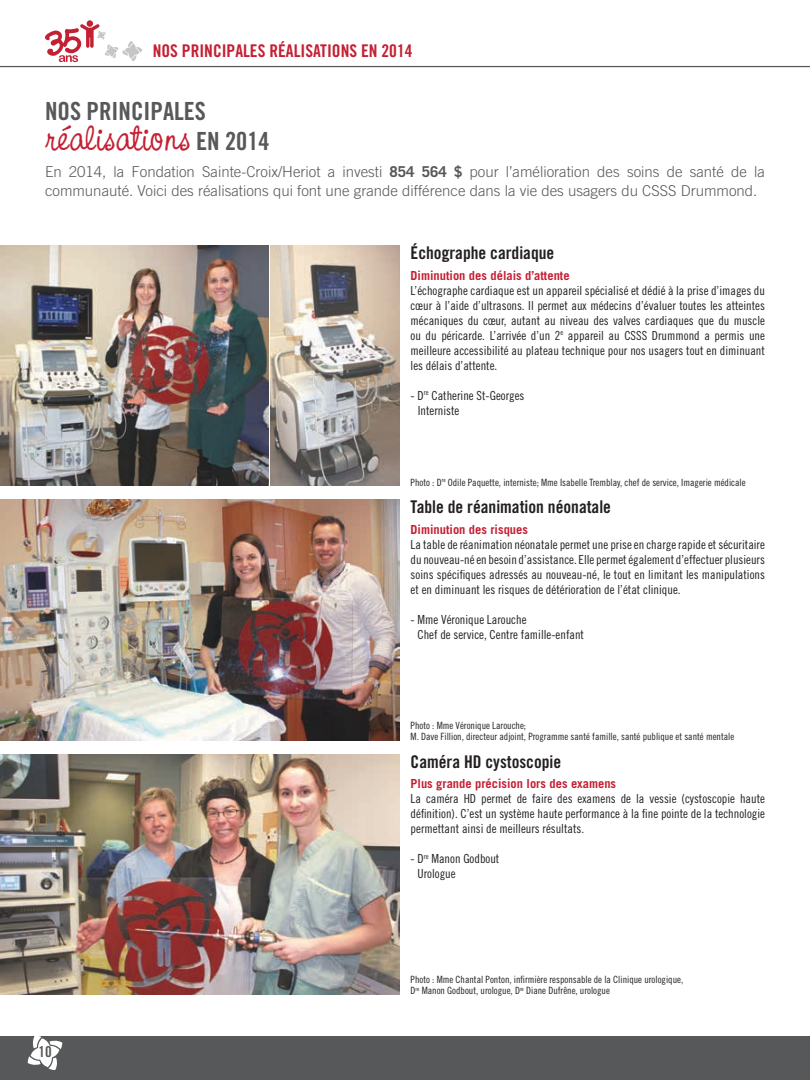
<style>
.page{position:relative;width:810px;height:1080px;background:#fff}
.page>*{position:absolute;margin:0;border:0;box-sizing:border-box;transform-origin:0 0}
.t1{font:45px "CAC Pinafore";color:#c42033}
.t2{font:25px "Trade Gothic Bold Cond Twenty";color:#56585a}
.t3{font:17.5px "Trade Gothic Bold Cond Twenty";color:#231f20}
.t4{font:17.5px "Trade Gothic Bold Cond Twenty";color:#c42033}
.t5{font:300 15px/18.8px "Trade Gothic";color:#56585a}
.t6{font:15px "Trade Gothic Bold Cond Twenty";color:#56585a}
.t7{font:12.5px/15px "Trade Gothic Cond Eighteen";color:#231f20;text-align:justify}
.t8{font:700 12.5px "Trade Gothic";color:#c42033}
.t9{font:10px/11.2px "Trade Gothic Cond Eighteen";color:#231f20}
.s1{font-family:"Trade Gothic Bold Cond Twenty";font-size:25px;color:#56585a}
.s2{font-weight:700}
</style>
<div class="page">
<div style="left:87px;top:20px;width:6px;height:7px;background:#c42033;border-radius:50%"></div>
<div style="left:0;top:1036px;width:810px;height:44px;background:#56585a"></div>
<hr style="left:0;top:66px;width:810px;height:1px;background:#56585a">
<svg style="left:45px;top:24px;width:97px;height:38px"></svg>
<svg style="left:28px;top:1036px;width:34px;height:34px"></svg>
<img style="left:0;top:246px;width:268px;height:240px">
<img style="left:0;top:754px;width:399px;height:240px">
<img style="left:270px;top:246px;width:129px;height:240px">
<img style="left:0;top:500px;width:399px;height:240px">
<h3 class="t4" style="left:153px;top:40px;width:261px">NOS PRINCIPALES RÉALISATIONS EN 2014</h3>
<h2 class="t2" style="left:45px;top:96px;width:163px">NOS PRINCIPALES</h2>
<h1 class="t1" style="left:45px;top:109px;width:226px">réalisations <span class="s1">EN 2014</span></h1>
<p class="t5" style="left:45px;top:162px;width:721px">En 2014, la Fondation Sainte-Croix/Heriot a investi <span class="s2">854 564 $</span> pour l’amélioration des soins de santé de la communauté. Voici des réalisations qui font une grande différence dans la vie des usagers du CSSS Drummond.</p>
<h3 class="t3" style="left:411px;top:242px;width:145px">Échographe cardiaque</h3>
<p class="t8" style="left:411px;top:268px;width:161px">Diminution des délais d’attente</p>
<p class="t7" style="left:411px;top:283px;width:356px">L’échographe cardiaque est un appareil spécialisé et dédié à la prise d’images du cœur à l’aide d’ultrasons. Il permet aux médecins d’évaluer toutes les atteintes mécaniques du cœur, autant au niveau des valves cardiaques que du muscle ou du péricarde. L’arrivée d’un 2<sup>e</sup> appareil au CSSS Drummond a permis une meilleure accessibilité au plateau technique pour nos usagers tout en diminuant les délais d’attente.</p>
<p class="t7" style="left:418px;top:388px;width:108px;text-indent:-7px">- D<sup>re</sup> Catherine St-Georges<br>Interniste</p>
<p class="t9" style="left:411px;top:477px;width:337px">Photo : D<sup>re</sup> Odile Paquette, interniste; Mme Isabelle Tremblay, chef de service, Imagerie médicale</p>
<h3 class="t3" style="left:411px;top:496px;width:202px">Table de réanimation néonatale</h3>
<p class="t8" style="left:411px;top:522px;width:119px">Diminution des risques</p>
<p class="t7" style="left:411px;top:537px;width:356px">La table de réanimation néonatale permet une prise en charge rapide et sécuritaire du nouveau-né en besoin d’assistance. Elle permet également d’effectuer plusieurs soins spécifiques adressés au nouveau-né, le tout en limitant les manipulations et en diminuant les risques de détérioration de l’état clinique.</p>
<p class="t7" style="left:417px;top:612px;width:168px;text-indent:-7px">- Mme Véronique Larouche<br>Chef de service, Centre famille-enfant</p>
<p class="t9" style="left:411px;top:720px;width:325px">Photo : Mme Véronique Larouche;<br>M. Dave Fillion, directeur adjoint, Programme santé famille, santé publique et santé mentale</p>
<h3 class="t3" style="left:411px;top:751px;width:152px">Caméra HD cystoscopie</h3>
<p class="t8" style="left:411px;top:776px;width:207px">Plus grande précision lors des examens</p>
<p class="t7" style="left:411px;top:791px;width:356px">La caméra HD permet de faire des examens de la vessie (cystoscopie haute définition). C’est un système haute performance à la fine pointe de la technologie permettant ainsi de meilleurs résultats.</p>
<p class="t7" style="left:417px;top:851px;width:84px;text-indent:-7px">- D<sup>re</sup> Manon Godbout<br>Urologue</p>
<p class="t6" style="left:38px;top:1043px;width:15px">10</p>
<p class="t9" style="left:411px;top:974px;width:274px">Photo : Mme Chantal Ponton, infirmière responsable de la Clinique urologique,<br>D<sup>re</sup> Manon Godbout, urologue, D<sup>re</sup> Diane Dufrêne, urologue</p>
</div>
